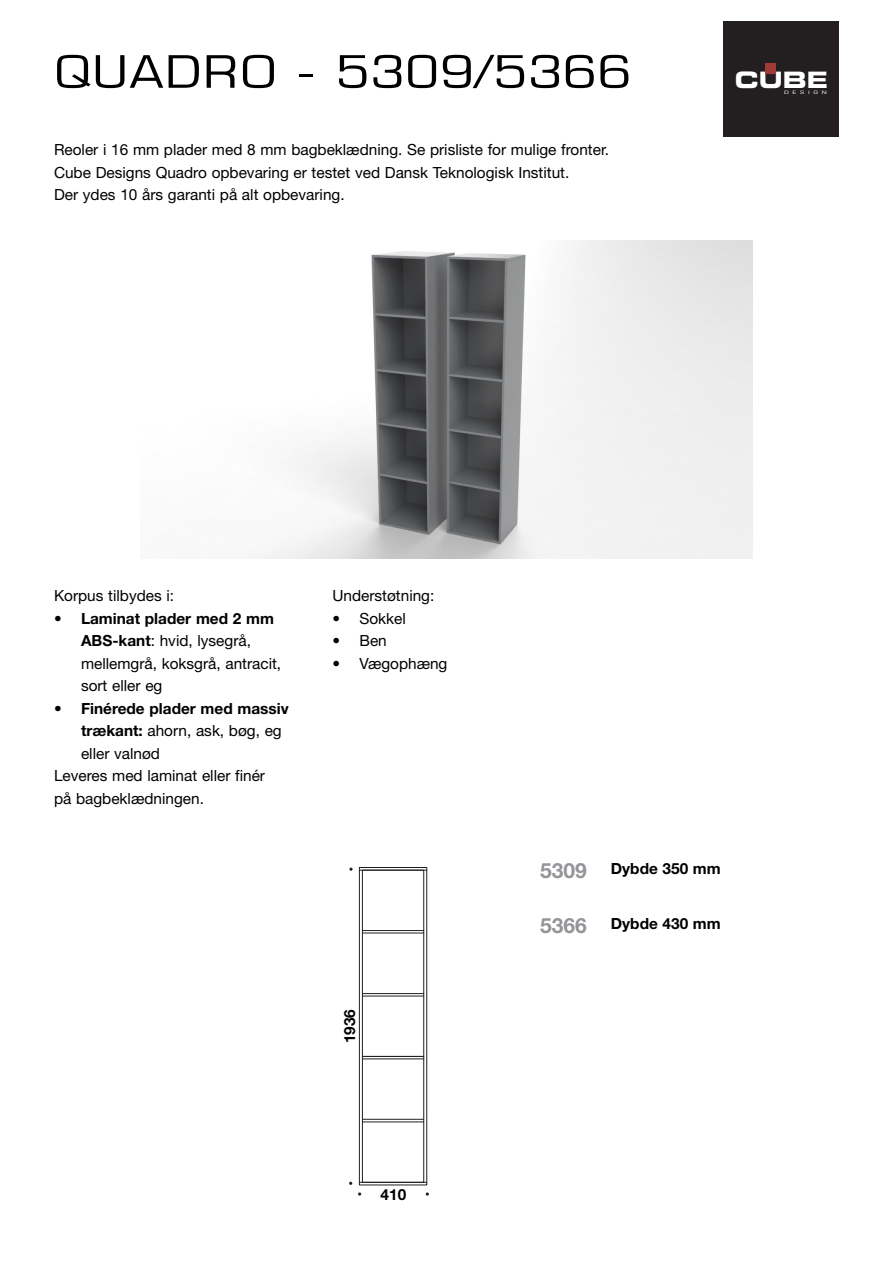
<style>
.page{position:relative;width:893px;height:1263px;background:#fff}
.page>*{position:absolute;margin:0;border:0;box-sizing:border-box;transform-origin:0 0}
.Normal{font:condensed 45px "Eurostile LT Std";letter-spacing:.015em;color:#000;scale:1.35 1}
.t1{font:22.65px "Eurostile LT Std Bold Ex 2";color:#fff}
.Normal-2{font:700 21px "Helvetica Neue LT Std";color:#939598}
.Normal-3{font:15.3px/22.5px "Helvetica Neue LT Std";color:#000}
.Normal-4{font:700 15.3px/22.5px "Helvetica Neue LT Std";color:#000}
.t2{font:condensed 4.65px "Eurostile LT Std";letter-spacing:.47em;color:#fff;scale:1.69 1}
.s1{font-weight:700}
.s2{font-weight:400}
</style>
<div class="page">
<img style="left:250px;top:240px;width:502px;height:318px">
<div style="left:724px;top:22px;width:115px;height:115px;background:#231f20"></div>
<svg style="left:765px;top:63px;width:11px;height:11px"></svg>
<div style="left:362px;top:870px;width:62px;height:313px;border:1px solid #231f20"></div>
<div style="left:359px;top:867px;width:68px;height:318px;border:1px solid #231f20"></div>
<hr style="left:359px;top:1182px;width:68px;height:1px;background:#231f20">
<hr style="left:359px;top:870px;width:68px;height:1px;background:#231f20">
<hr style="left:362px;top:1119px;width:62px;height:1px;background:#231f20">
<hr style="left:362px;top:1121px;width:62px;height:1px;background:#231f20">
<hr style="left:362px;top:1056px;width:62px;height:1px;background:#231f20">
<hr style="left:362px;top:993px;width:62px;height:1px;background:#231f20">
<hr style="left:362px;top:930px;width:62px;height:1px;background:#231f20">
<hr style="left:362px;top:1058px;width:62px;height:1px;background:#231f20">
<hr style="left:362px;top:995px;width:62px;height:1px;background:#231f20">
<hr style="left:362px;top:932px;width:62px;height:1px;background:#231f20">
<svg style="left:349px;top:867px;width:4px;height:4px"></svg>
<svg style="left:358px;top:1192px;width:3px;height:4px"></svg>
<svg style="left:426px;top:1192px;width:3px;height:4px"></svg>
<p class="Normal" style="left:54px;top:45px;width:429px">QUADRO - 5309/5366</p>
<p class="Normal-3" style="left:54px;top:138px;width:557px">Reoler i 16 mm plader med 8 mm bagbeklædning. Se prisliste for mulige fronter.</p>
<p class="Normal-3" style="left:54px;top:161px;width:517px">Cube Designs Quadro opbevaring er testet ved Dansk Teknologisk Institut.</p>
<p class="Normal-3" style="left:54px;top:183px;width:292px">Der ydes 10 års garanti på alt opbevaring.</p>
<p class="t1" style="left:735px;top:64px;width:95px">CUBE</p>
<p class="t2" style="left:784px;top:89px;width:27px">DESIGN</p>
<p class="Normal-3" style="left:54px;top:584px;width:122px">Korpus tilbydes i:</p>
<p class="Normal-3" style="left:81px;top:607px;width:202px;text-indent:-27px"><span class="s1">• Laminat plader med 2 mm<br>ABS-kant</span>: hvid, lysegrå, mellemgrå, koksgrå, antracit, sort eller eg</p>
<p class="Normal-4" style="left:81px;top:697px;width:209px;text-indent:-27px">• Finérede plader med massiv trækant: <span class="s2">ahorn, ask, bøg, eg eller valnød</span></p>
<p class="Normal-3" style="left:54px;top:764px;width:213px">Leveres med laminat eller finér</p>
<p class="Normal-3" style="left:54px;top:787px;width:151px">på bagbeklædningen.</p>
<p class="Normal-3" style="left:332px;top:584px;width:103px">Understøtning:</p>
<p class="Normal-3" style="left:332px;top:607px;width:75px">• Sokkel</p>
<p class="Normal-3" style="left:332px;top:629px;width:56px">• Ben</p>
<p class="Normal-3" style="left:332px;top:652px;width:116px">• Vægophæng</p>
<p class="Normal-4" style="left:338px;top:1043px;width:36px;rotate:-90deg">1936</p>
<p class="Normal-4" style="left:381px;top:1182px;width:27px">410</p>
<p class="Normal-2" style="left:540px;top:858px;width:48px">5309</p>
<p class="Normal-2" style="left:540px;top:913px;width:48px">5366</p>
<p class="Normal-4" style="left:611px;top:857px;width:111px">Dybde 350 mm</p>
<p class="Normal-4" style="left:611px;top:912px;width:111px">Dybde 430 mm</p>
</div>
